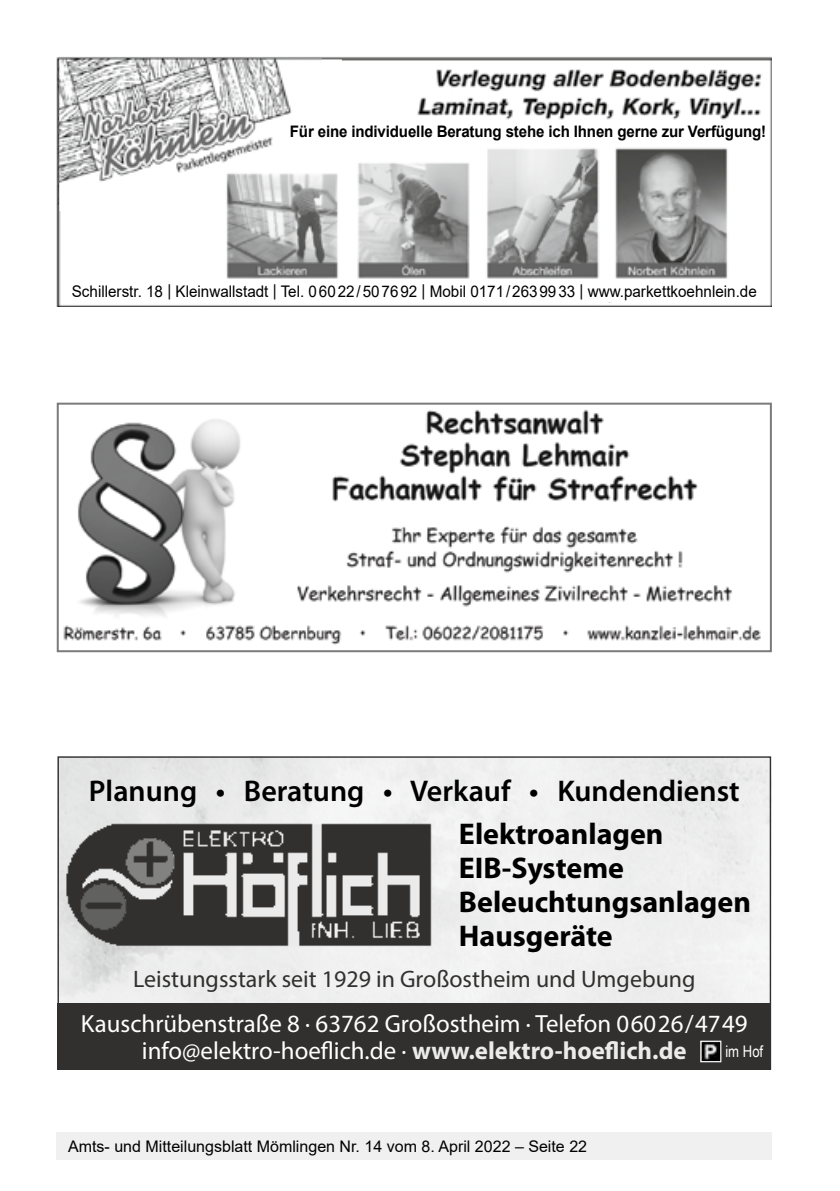
<style>
.page{position:relative;width:840px;height:1191px;background:#fff}
.page>*{position:absolute;margin:0;border:0;box-sizing:border-box;transform-origin:0 0}
.t1{font:700 30px/34px "Myriad Pro";color:#000}
.t2{font:600 30px "Myriad Pro";color:#000}
.t3{font:24.8px/27.6px "Myriad Pro";color:#fff;text-align:center}
.t4{font:24px "Myriad Pro";color:#31302f}
.t5{font:16px "Arial";color:#000;scale:.95 1}
.t6{font:16px "Arial";color:#000}
.t7{font:16px "Arial Narrow";color:#fff}
.t8{font:700 15.8px "Arial";letter-spacing:-.01em;color:#000;scale:.95 1}
.s1{font-weight:700;color:#ebebeb}
</style>
<div class="page">
<div style="left:57px;top:1132px;width:714px;height:27px;background:#f0f0f0"></div>
<img style="left:60px;top:816px;width:386px;height:140px">
<div style="left:57px;top:1003px;width:713px;height:66px;background:#31302f"></div>
<img style="left:702px;top:1042px;width:17px;height:18px">
<div style="left:700px;top:1040px;width:21px;height:22px;border:1px solid #fff"></div>
<img style="left:63px;top:409px;width:698px;height:236px">
<div style="left:57px;top:403px;width:714px;height:249px;border:2px solid #7c7a7c"></div>
<img style="left:57px;top:57px;width:714px;height:161px">
<img style="left:57px;top:218px;width:714px;height:88px">
<div style="left:269px;top:126px;width:494px;height:67px;background:#fff"></div>
<svg style="left:321px;top:59px;width:21px;height:149px"></svg>
<img style="left:59px;top:58px;width:262px;height:152px">
<div style="left:66px;top:259px;width:697px;height:43px;background:#fff"></div>
<img style="left:224px;top:168px;width:115px;height:111px">
<img style="left:353px;top:163px;width:118px;height:116px">
<img style="left:483px;top:148px;width:117px;height:131px">
<img style="left:610px;top:147px;width:119px;height:132px">
<p class="t8" style="left:290px;top:120px;width:502px">Für eine individuelle Beratung stehe ich Ihnen gerne zur Verfügung!</p>
<p class="t5" style="left:72px;top:280px;width:722px">Schillerstr. 18 | Kleinwallstadt | Tel. 06022/507692 | Mobil 0171/2639933 | www.parkettkoehnlein.de</p>
<p class="t2" style="left:89px;top:772px;width:652px">Planung • Beratung • Verkauf • Kundendienst</p>
<p class="t1" style="left:458px;top:816px;width:293px">Elektroanlagen<br>EIB-Systeme<br>Beleuchtungsanlagen<br>Hausgeräte</p>
<p class="t4" style="left:133px;top:963px;width:563px">Leistungsstark seit 1929 in Großostheim und Umgebung</p>
<p class="t3" style="left:81px;top:1009px;width:668px">Kauschrübenstraße 8 · 63762 Großostheim · Telefon 06026/4749 info@elektro-hoeflich.de · <span class="s1">www.elektro-hoeflich.de</span></p>
<p class="t7" style="left:725px;top:1039px;width:39px">im Hof</p>
<p class="t6" style="left:68px;top:1135px;width:520px">Amts- und Mitteilungsblatt Mömlingen Nr. 14 vom 8. April 2022 – Seite 22</p>
</div>
